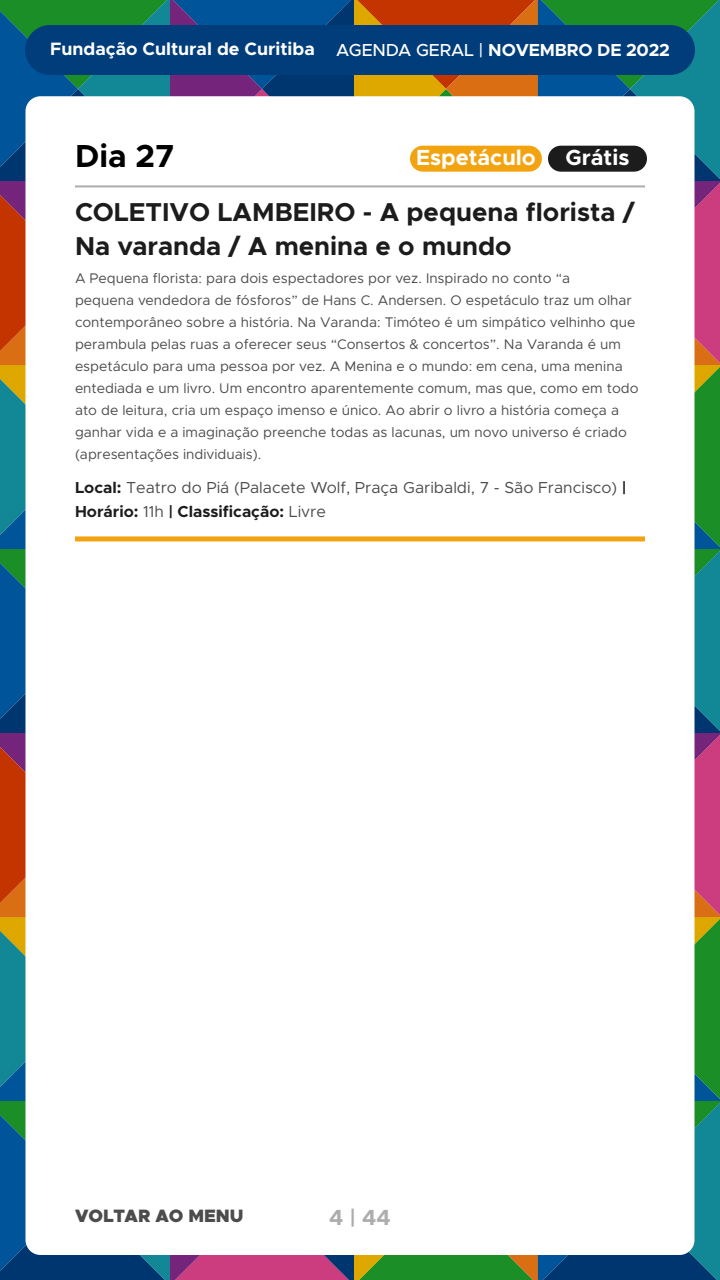
<style>
.page{position:relative;width:720px;height:1280px;background:#fff}
.page>*{position:absolute;margin:0;border:0;box-sizing:border-box;transform-origin:0 0}
.t1{font:700 32px "Metropolis";color:#000}
.t2{font:700 26px/34px "Metropolis";color:#1c1c1c}
.t3{font:700 22px "Metropolis";color:#fff}
.t4{font:700 22px "Metropolis";color:#adadad}
.t5{font:700 18px "Metropolis";color:#fff}
.t6{font:900 18px "Metropolis";color:#4c4c4c}
.t7{font:16px/24px "Metropolis";color:#4c4c4c}
.t8{font:14px/22px "Metropolis";color:#4c4c4c}
.s1{font-weight:500;font-size:17.5px}
.s2{font-size:17.5px}
.s3{font-weight:700;color:#1c1c1c}
</style>
<div class="page">
<img style="left:0;top:0;width:720px;height:1280px">
<div style="left:25px;top:25px;width:670px;height:50px;background:#003d7a;border-radius:25px"></div>
<div style="left:26px;top:96px;width:668px;height:1159px;background:#fff;border-radius:15px"></div>
<hr style="left:75px;top:185px;width:570px;height:2px;background:#adadad">
<div style="left:75px;top:536px;width:570px;height:5px;background:#f2a30f"></div>
<div style="left:548px;top:146px;width:99px;height:26px;background:#1c1c1c;border-radius:13px"></div>
<div style="left:410px;top:146px;width:132px;height:26px;background:#f2a30f;border-radius:13px"></div>
<p class="t5" style="left:50px;top:38px;width:622px">Fundação Cultural de Curitiba <span class="s1">AGENDA GERAL |</span> <span class="s2">NOVEMBRO DE 2022</span></p>
<h1 class="t1" style="left:75px;top:136px;width:101px">Dia 27</h1>
<h2 class="t2" style="left:75px;top:196px;width:561px">COLETIVO LAMBEIRO - A pequena florista /<br>Na varanda / A menina e o mundo</h2>
<p class="t8" style="left:75px;top:268px;width:565px">A Pequena florista: para dois espectadores por vez. Inspirado no conto “a<br>pequena vendedora de fósforos” de Hans C. Andersen. O espetáculo traz um olhar contemporâneo sobre a história. Na Varanda: Timóteo é um simpático velhinho que perambula pelas ruas a oferecer seus “Consertos &amp; concertos”. Na Varanda é um espetáculo para uma pessoa por vez. A Menina e o mundo: em cena, uma menina entediada e um livro. Um encontro aparentemente comum, mas que, como em todo ato de leitura, cria um espaço imenso e único. Ao abrir o livro a história começa a ganhar vida e a imaginação preenche todas as lacunas, um novo universo é criado (apresentações individuais).</p>
<p class="t7" style="left:75px;top:476px;width:553px"><span class="s3">Local:</span> Teatro do Piá (Palacete Wolf, Praça Garibaldi, 7 - São Francisco) <span class="s3">|<br>Horário:</span> 11h <span class="s3">| Classificação:</span> Livre</p>
<h3 class="t3" style="left:416px;top:144px;width:121px">Espetáculo</h3>
<h3 class="t3" style="left:566px;top:144px;width:65px">Grátis</h3>
<p class="t6" style="left:75px;top:1204px;width:170px">VOLTAR AO MENU</p>
<h3 class="t4" style="left:329px;top:1203px;width:63px">4 | 44</h3>
</div>
